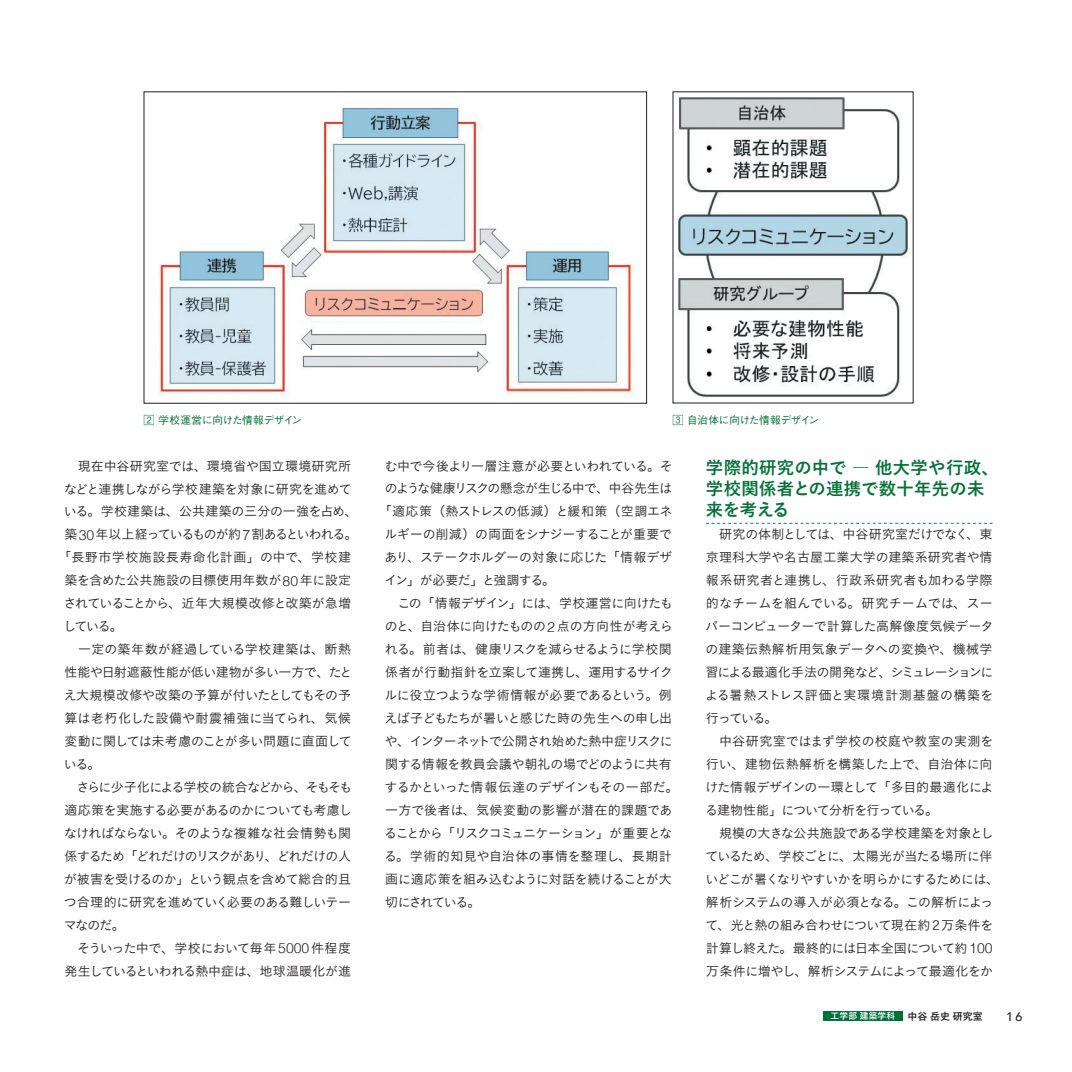
<style>
.page{position:relative;width:1072px;height:1072px;background:#fff}
.page>*{position:absolute;margin:0;border:0;box-sizing:border-box;transform-origin:0 0}
.t1{font:700 17.32px/20.8px "Yu Go";letter-spacing:.02em;color:#007236}
.t2{font:12.95px/22.9px "Koburina Go Std W3";letter-spacing:-.03em;color:#231f20}
.t3{font:12.95px "Koburina Go Std W3";letter-spacing:-.055em;color:#231f20}
.t4{font:12.95px "Koburina Go Std W3";letter-spacing:-.085em;color:#231f20}
.t5{font:12.95px "Koburina Go Std W3";letter-spacing:-.08em;color:#231f20}
.t6{font:12.95px "Koburina Go Std W3";letter-spacing:.035em;color:#231f20}
.t7{font:12.95px "Koburina Go Std W3";letter-spacing:.005em;color:#231f20}
.t8{font:12.95px "Koburina Go Std W3";letter-spacing:-.09em;color:#231f20}
.t9{font:12.95px "Koburina Go Std W3";letter-spacing:-.11em;color:#231f20}
.t10{font:12.95px "Koburina Go Std W3";letter-spacing:-.01em;color:#231f20}
.t11{font:12.95px "Koburina Go Std W3";letter-spacing:-.07em;color:#231f20}
.t12{font:12.95px "Koburina Go Std W3";letter-spacing:.025em;color:#231f20}
.t13{font:12.95px "Koburina Go Std W3";letter-spacing:.015em;color:#231f20}
.t14{font:12.95px "Koburina Go Std W3";letter-spacing:-.115em;color:#231f20}
.t15{font:500 12.42px "Avenir";color:#231f20}
.t16{font:500 10.5px "Gothic BBB Pr 6";letter-spacing:-.025em;color:#007236}
.t17{font:700 9.97px "Yu Go";color:#231f20}
.t18{font:700 8.75px "Yu Go";letter-spacing:.02em;color:#fff}
.s1{font-family:"Helvetica";font-weight:300;font-size:14px}
</style>
<div class="page">
<div style="left:823px;top:1011px;width:79px;height:10px;background:#007236"></div>
<svg style="left:706px;top:523px;width:286px;height:1px"></svg>
<img style="left:158px;top:107px;width:476px;height:289px">
<img style="left:678px;top:97px;width:230px;height:301px">
<p class="t16" style="left:144px;top:411px;width:160px">2 学校運営に向けた情報デザイン</p>
<p class="t16" style="left:673px;top:411px;width:147px">3 自治体に向けた情報デザイン</p>
<p class="t13" style="left:64px;top:456px;width:288px">　現在中谷研究室では、環境省や国立環境研究所</p>
<p class="t2" style="left:64px;top:477px;width:289px">などと連携しながら学校建築を対象に研究を進めて</p>
<p class="t2" style="left:64px;top:500px;width:295px">いる。学校建築は、公共建築の三分の一強を占め、</p>
<p class="t8" style="left:64px;top:525px;width:294px">築 <span class="s1">30</span> 年以上経っているものが約 <span class="s1">7</span> 割あるといわれる。</p>
<p class="t6" style="left:58px;top:547px;width:295px">「長野市学校施設長寿命化計画」の中で、学校建</p>
<p class="t2" style="left:64px;top:569px;width:288px">築を含めた公共施設の目標使用年数が<span class="s1">80</span>年に設定</p>
<p class="t2" style="left:63px;top:591px;width:289px">されていることから、近年大規模改修と改築が急増</p>
<p class="t2" style="left:63px;top:614px;width:61px">している。</p>
<p class="t7" style="left:64px;top:639px;width:288px">　一定の築年数が経過している学校建築は、断熱</p>
<p class="t2" style="left:64px;top:660px;width:289px">性能や日射遮蔽性能が低い建物が多い一方で、たと</p>
<p class="t2" style="left:64px;top:683px;width:289px">え大規模改修や改築の予算が付いたとしてもその予</p>
<p class="t7" style="left:64px;top:708px;width:288px">算は老朽化した設備や耐震補強に当てられ、気候</p>
<p class="t2" style="left:64px;top:729px;width:289px">変動に関しては未考慮のことが多い問題に直面して</p>
<p class="t2" style="left:64px;top:752px;width:38px">いる。</p>
<p class="t5" style="left:64px;top:777px;width:289px">　さらに少子化による学校の統合などから、そもそも</p>
<p class="t3" style="left:64px;top:800px;width:289px">適応策を実施する必要があるのかについても考慮し</p>
<p class="t2" style="left:64px;top:821px;width:288px">なければならない。そのような複雑な社会情勢も関</p>
<p class="t5" style="left:64px;top:846px;width:288px">係するため「どれだけのリスクがあり、どれだけの人</p>
<p class="t2" style="left:64px;top:867px;width:288px">が被害を受けるのか」という観点を含めて総合的且</p>
<p class="t2" style="left:64px;top:890px;width:289px">つ合理的に研究を進めていく必要のある難しいテー</p>
<p class="t2" style="left:64px;top:913px;width:63px">マなのだ。</p>
<p class="t3" style="left:64px;top:938px;width:288px">　そういった中で、学校において毎年 <span class="s1">5000</span> 件程度</p>
<p class="t2" style="left:64px;top:959px;width:288px">発生しているといわれる熱中症は、地球温暖化が進</p>
<p class="t2" style="left:385px;top:454px;width:289px">む中で今後より一層注意が必要といわれている。そ</p>
<p class="t4" style="left:385px;top:479px;width:289px">のような健康リスクの懸念が生じる中で、中谷先生は</p>
<p class="t10" style="left:379px;top:502px;width:295px">「適応策（熱ストレスの低減）と緩和策（空調エネ</p>
<p class="t2" style="left:384px;top:523px;width:289px">ルギーの削減）の両面をシナジーすることが重要で</p>
<p class="t2" style="left:384px;top:546px;width:289px">あり、ステークホルダーの対象に応じた「情報デザ</p>
<p class="t2" style="left:384px;top:569px;width:172px">イン」が必要だ」と強調する。</p>
<p class="t2" style="left:385px;top:591px;width:289px">　この「情報デザイン」には、学校運営に向けたも</p>
<p class="t2" style="left:385px;top:614px;width:289px">のと、自治体に向けたものの<span class="s1">2</span> 点の方向性が考えら</p>
<p class="t11" style="left:385px;top:639px;width:288px">れる。前者は、健康リスクを減らせるように学校関</p>
<p class="t2" style="left:385px;top:660px;width:289px">係者が行動指針を立案して連携し、運用するサイク</p>
<p class="t2" style="left:384px;top:683px;width:289px">ルに役立つような学術情報が必要であるという。例</p>
<p class="t3" style="left:384px;top:708px;width:289px">えば子どもたちが暑いと感じた時の先生への申し出</p>
<p class="t4" style="left:385px;top:731px;width:289px">や、インターネットで公開され始めた熱中症リスクに</p>
<p class="t2" style="left:385px;top:752px;width:288px">関する情報を教員会議や朝礼の場でどのように共有</p>
<p class="t2" style="left:384px;top:775px;width:295px">するかといった情報伝達のデザインもその一部だ。</p>
<p class="t12" style="left:385px;top:800px;width:289px">一方で後者は、気候変動の影響が潜在的課題であ</p>
<p class="t9" style="left:384px;top:823px;width:290px">ることから「リスクコミュニケーション」が重要とな</p>
<p class="t6" style="left:384px;top:846px;width:289px">る。学術的知見や自治体の事情を整理し、長期計</p>
<p class="t2" style="left:385px;top:867px;width:288px">画に適応策を組み込むように対話を続けることが大</p>
<p class="t14" style="left:385px;top:892px;width:97px">切にされている。</p>
<h1 class="t1" style="left:706px;top:458px;width:294px">学際的研究の中で ― 他大学や行政、学校関係者との連携で数十年先の未来を考える</h1>
<p class="t2" style="left:705px;top:523px;width:295px">　研究の体制としては、中谷研究室だけでなく、東京理科大学や名古屋工業大学の建築系研究者や情報系研究者と連携し、行政系研究者も加わる学際的なチームを組んでいる。研究チームでは、スーパーコンピューターで計算した高解像度気候データの建築伝熱解析用気象データへの変換や、機械学習による最適化手法の開発など、シミュレーションによる暑熱ストレス評価と実環境計測基盤の構築を行っている。<br>　中谷研究室ではまず学校の校庭や教室の実測を行い、建物伝熱解析を構築した上で、自治体に向けた情報デザインの一環として「多目的最適化による建物性能」について分析を行っている。<br>　規模の大きな公共施設である学校建築を対象としているため、学校ごとに、太陽光が当たる場所に伴いどこが暑くなりやすいかを明らかにするためには、解析システムの導入が必須となる。この解析によって、光と熱の組み合わせについて現在約２万条件を計算し終えた。最終的には日本全国について約 <span class="s1">100</span>万条件に増やし、解析システムによって最適化をか</p>
<p class="t18" style="left:830px;top:1011px;width:66px">工学部 建築学科</p>
<p class="t17" style="left:907px;top:1010px;width:77px">中谷 岳史 研究室</p>
<p class="t15" style="left:1006px;top:1005px;width:18px">16</p>
</div>
